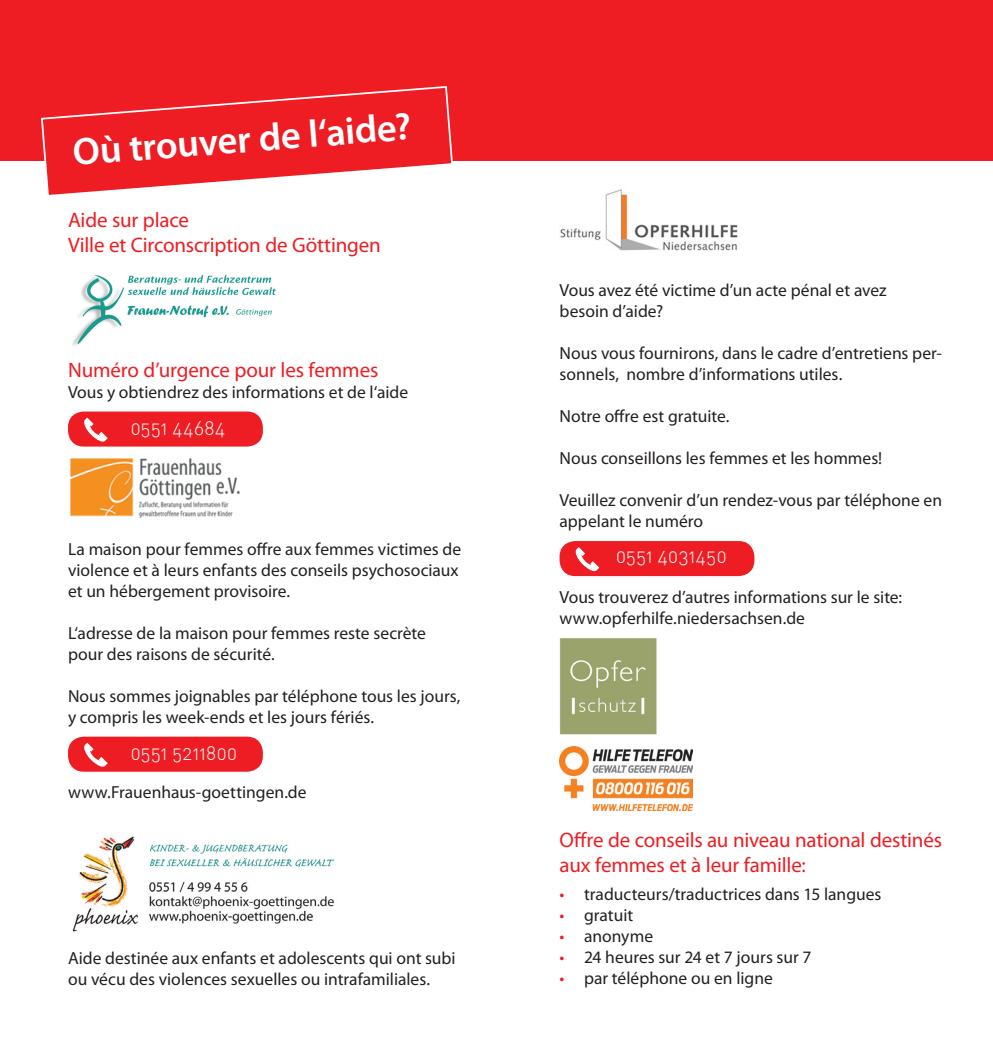
<style>
.page{position:relative;width:993px;height:1052px;background:#fff}
.page>*{position:absolute;margin:0;border:0;box-sizing:border-box;transform-origin:0 0}
.t1{font:600 38.5px "Myriad Pro";color:#fff}
.t2{font:21px/25.2px "Myriad Pro";letter-spacing:-.01em;color:#ee1d23}
.t3{font:19.25px "DIN Light Alternate";letter-spacing:.02em;color:#fff}
.t4{font:17.5px/21px "Myriad Pro";color:#231f20}
.s1{color:#ee1d23}
</style>
<div class="page">
<div style="left:0;top:0;width:992px;height:160px;background:#ee1d23"></div>
<div style="left:68px;top:411px;width:195px;height:35px;background:#ee1d23;border-radius:16px"></div>
<svg style="left:84px;top:417px;width:24px;height:25px"></svg>
<img style="left:70px;top:458px;width:170px;height:60px">
<img style="left:72px;top:275px;width:204px;height:71px">
<div style="left:559px;top:541px;width:195px;height:35px;background:#ee1d23;border-radius:16px"></div>
<svg style="left:575px;top:547px;width:24px;height:25px"></svg>
<img style="left:559px;top:638px;width:97px;height:96px">
<img style="left:559px;top:747px;width:133px;height:64px">
<img style="left:72px;top:836px;width:263px;height:96px">
<div style="left:68px;top:736px;width:195px;height:35px;background:#ee1d23;border-radius:16px"></div>
<svg style="left:84px;top:742px;width:24px;height:25px"></svg>
<img style="left:560px;top:189px;width:178px;height:62px">
<svg style="left:40px;top:86px;width:414px;height:109px"></svg>
<h1 class="t1" style="left:71px;top:127px;width:341px;rotate:-4deg">Où trouver de l‘aide?</h1>
<p class="t2" style="left:68px;top:207px;width:314px">Aide sur place<br>Ville et Circonscription de Göttingen</p>
<p class="t2" style="left:68px;top:356px;width:312px">Numéro d’urgence pour les femmes</p>
<p class="t4" style="left:68px;top:381px;width:341px">Vous y obtiendrez des informations et de l‘aide</p>
<p class="t3" style="left:131px;top:416px;width:96px">0551 44684</p>
<p class="t4" style="left:68px;top:538px;width:394px">La maison pour femmes offre aux femmes victimes de violence et à leurs enfants des conseils psychosociaux et un hébergement provisoire.</p>
<p class="t4" style="left:68px;top:622px;width:359px">L‘adresse de la maison pour femmes reste secrète pour des raisons de sécurité.</p>
<p class="t4" style="left:68px;top:685px;width:394px">Nous sommes joignables par téléphone tous les jours, y compris les week-ends et les jours fériés.</p>
<p class="t3" style="left:131px;top:741px;width:108px">0551 5211800</p>
<p class="t4" style="left:68px;top:781px;width:240px">www.Frauenhaus-goettingen.de</p>
<p class="t4" style="left:68px;top:947px;width:389px">Aide destinée aux enfants et adolescents qui ont subi ou vécu des violences sexuelles ou intrafamiliales.</p>
<p class="t4" style="left:559px;top:279px;width:328px">Vous avez été victime d’un acte pénal et avez besoin d’aide?</p>
<p class="t4" style="left:559px;top:342px;width:383px">Nous vous fournirons, dans le cadre d’entretiens per&shy;sonnels, nombre d’informations utiles.</p>
<p class="t4" style="left:559px;top:405px;width:171px">Notre offre est gratuite.</p>
<p class="t4" style="left:559px;top:447px;width:324px">Nous conseillons les femmes et les hommes!</p>
<p class="t4" style="left:559px;top:489px;width:384px">Veuillez convenir d’un rendez-vous par téléphone en appelant le numéro</p>
<p class="t3" style="left:616px;top:544px;width:112px">0551 4031450</p>
<p class="t4" style="left:559px;top:586px;width:344px">Vous trouverez d’autres informations sur le site: www.opferhilfe.niedersachsen.de</p>
<p class="t2" style="left:559px;top:826px;width:384px">Offre de conseils au niveau national destinés aux femmes et à leur famille:</p>
<p class="t4" style="left:559px;top:883px;width:323px"><span class="s1">•</span> traducteurs/traductrices dans 15 langues</p>
<p class="t4" style="left:559px;top:904px;width:75px"><span class="s1">•</span> gratuit</p>
<p class="t4" style="left:559px;top:925px;width:95px"><span class="s1">•</span> anonyme</p>
<p class="t4" style="left:559px;top:946px;width:253px"><span class="s1">•</span> 24 heures sur 24 et 7 jours sur 7</p>
<p class="t4" style="left:559px;top:967px;width:215px"><span class="s1">•</span> par téléphone ou en ligne</p>
</div>
